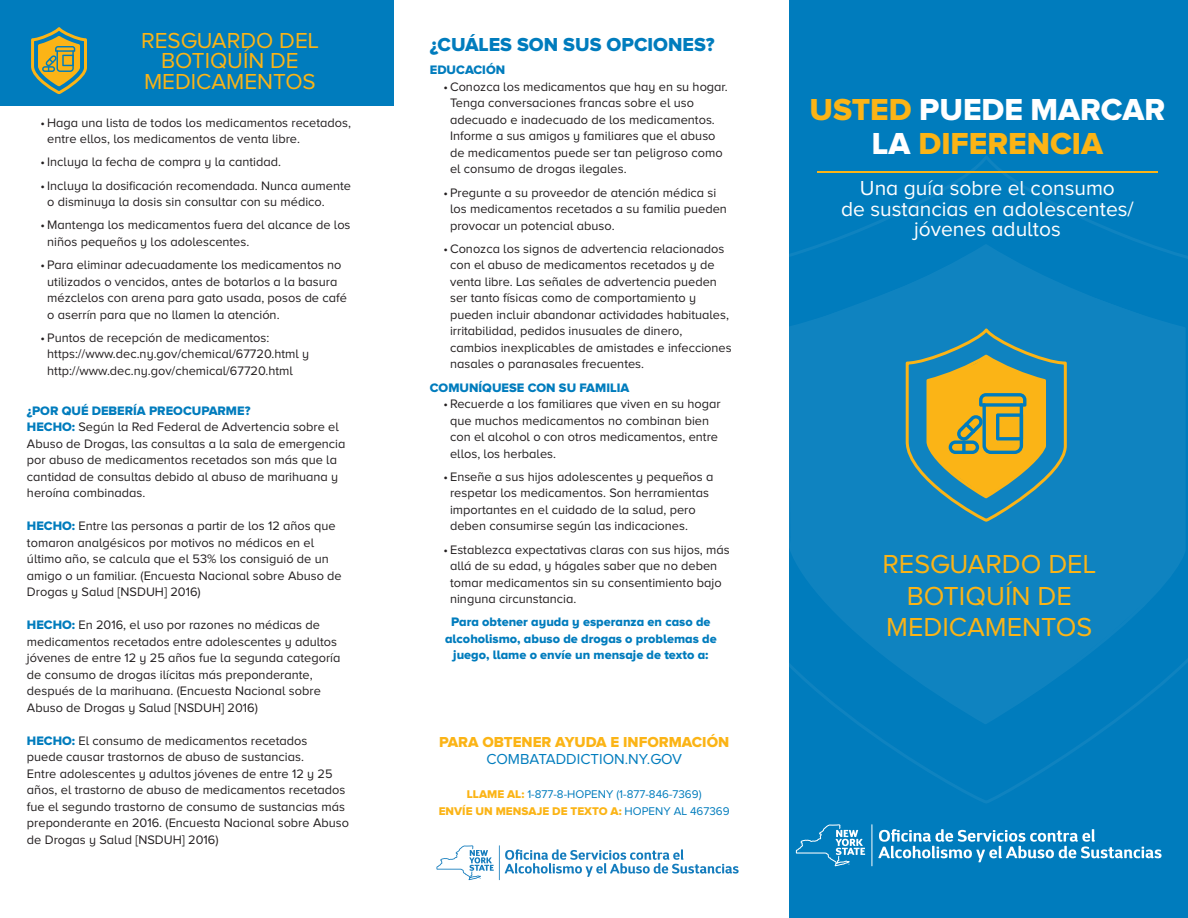
<style>
.page{position:relative;width:1188px;height:918px;background:#fff}
.page>*{position:absolute;margin:0;border:0;box-sizing:border-box;transform-origin:0 0}
.t1{font:31.5px/34.5px "Proxima Nova A Extrabld";color:#fbb416;text-align:center}
.t2{font:27px/31.5px "Proxima Nova A";color:#fbb416;text-align:center}
.t3{font:22.5px/20.4px "Proxima Nova A";color:#fbb416;text-align:center}
.t4{font:21px/20.4px "Proxima Nova A";color:#fff;text-align:center}
.t5{font:19.5px "Proxima Nova A Extrabld";color:#007cbd}
.t6{font:15px "Proxima Nova A Extrabld";color:#fbb416}
.t7{font:15px "Proxima Nova A";color:#007cbd}
.t8{font:12.75px/16.5px "Proxima Nova A";color:#231f20}
.t9{font:12.75px/16.5px "Proxima Nova A Extrabld";color:#007cbd;text-align:center}
.t10{font:11.7px "Proxima Nova A";color:#007cbd}
.t11{font:11.7px "Proxima Nova A Extrabld";color:#fbb416}
.s1{font-family:"Proxima Nova A Extrabld";color:#007cbd}
.s2{font-family:"Proxima Nova A Extrabld";color:#fbb416}
.s3{font-family:"Proxima Nova A";color:#007cbd}
.s4{color:#fff}
</style>
<div class="page">
<div style="left:789px;top:0;width:399px;height:918px;background:#007cbd"></div>
<svg style="left:816px;top:156px;width:372px;height:647px"></svg>
<svg style="left:789px;top:246px;width:394px;height:476px;fill:#0f83c0"></svg>
<div style="left:0;top:0;width:394px;height:106px;background:#007cbd"></div>
<hr style="left:817px;top:171px;width:341px;height:2px;background:#fbb416">
<svg style="left:904px;top:326px;width:164px;height:197px"></svg>
<svg style="left:31px;top:27px;width:56px;height:67px"></svg>
<svg style="left:878px;top:829px;width:284px;height:33px"></svg>
<svg style="left:796px;top:824px;width:69px;height:42px"></svg>
<hr style="left:871px;top:824px;width:1px;height:42px;background:#fff">
<svg style="left:505px;top:849px;width:234px;height:28px"></svg>
<svg style="left:436px;top:845px;width:58px;height:35px"></svg>
<hr style="left:499px;top:845px;width:1px;height:35px;background:#147cbd">
<h3 class="t3" style="left:141px;top:30px;width:179px">RESGUARDO DEL<br>BOTIQUÍN DE<br>MEDICAMENTOS</h3>
<p class="t8" style="left:47px;top:114px;width:305px;text-indent:-7px">• Haga una lista de todos los medicamentos recetados, entre ellos, los medicamentos de venta libre.</p>
<p class="t8" style="left:40px;top:154px;width:242px">• Incluya la fecha de compra y la cantidad.</p>
<p class="t8" style="left:47px;top:177px;width:305px;text-indent:-7px">• Incluya la dosificación recomendada. Nunca aumente o disminuya la dosis sin consultar con su médico.</p>
<p class="t8" style="left:47px;top:217px;width:305px;text-indent:-7px">• Mantenga los medicamentos fuera del alcance de los niños pequeños y los adolescentes.</p>
<p class="t8" style="left:47px;top:257px;width:301px;text-indent:-7px">• Para eliminar adecuadamente los medicamentos no utilizados o vencidos, antes de botarlos a la basura mézclelos con arena para gato usada, posos de café o aserrín para que no llamen la atención.</p>
<p class="t8" style="left:47px;top:329px;width:263px;text-indent:-7px">• Puntos de recepción de medicamentos: https://www.dec.ny.gov/chemical/67720.html y http://www.dec.ny.gov/chemical/67720.html</p>
<p class="t9" style="left:27px;top:402px;width:225px">¿POR QUÉ DEBERÍA PREOCUPARME?</p>
<p class="t8" style="left:27px;top:419px;width:320px"><span class="s1">HECHO:</span> Según la Red Federal de Advertencia sobre el Abuso de Drogas, las consultas a la sala de emergencia por abuso de medicamentos recetados son más que la cantidad de consultas debido al abuso de marihuana y heroína combinadas.</p>
<p class="t8" style="left:27px;top:518px;width:316px"><span class="s1">HECHO:</span> Entre las personas a partir de los 12 años que tomaron analgésicos por motivos no médicos en el último año, se calcula que el 53% los consiguió de un amigo o un familiar. (Encuesta Nacional sobre Abuso de Drogas y Salud [NSDUH] 2016)</p>
<p class="t8" style="left:27px;top:617px;width:315px"><span class="s1">HECHO:</span> En 2016, el uso por razones no médicas de medicamentos recetados entre adolescentes y adultos jóvenes de entre 12 y 25 años fue la segunda categoría de consumo de drogas ilícitas más preponderante, después de la marihuana. (Encuesta Nacional sobre Abuso de Drogas y Salud [NSDUH] 2016)</p>
<p class="t8" style="left:27px;top:732px;width:323px"><span class="s1">HECHO:</span> El consumo de medicamentos recetados<br>puede causar trastornos de abuso de sustancias.<br>Entre adolescentes y adultos jóvenes de entre 12 y 25 años, el trastorno de abuso de medicamentos recetados fue el segundo trastorno de consumo de sustancias más preponderante en 2016. (Encuesta Nacional sobre Abuso de Drogas y Salud [NSDUH] 2016)</p>
<p class="t6" style="left:439px;top:733px;width:292px">PARA OBTENER AYUDA E INFORMACIÓN</p>
<h3 class="t5" style="left:430px;top:33px;width:286px">¿CUÁLES SON SUS OPCIONES?</h3>
<p class="t9" style="left:430px;top:62px;width:77px">EDUCACIÓN</p>
<p class="t8" style="left:450px;top:78px;width:279px;text-indent:-7px">• Conozca los medicamentos que hay en su hogar.<br>Tenga conversaciones francas sobre el uso adecuado e inadecuado de los medicamentos.<br>Informe a sus amigos y familiares que el abuso de medicamentos puede ser tan peligroso como el consumo de drogas ilegales.</p>
<p class="t8" style="left:450px;top:184px;width:278px;text-indent:-7px">• Pregunte a su proveedor de atención médica si los medicamentos recetados a su familia pueden provocar un potencial abuso.</p>
<p class="t8" style="left:450px;top:240px;width:283px;text-indent:-7px">• Conozca los signos de advertencia relacionados con el abuso de medicamentos recetados y de venta libre. Las señales de advertencia pueden ser tanto físicas como de comportamiento y pueden incluir abandonar actividades habituales, irritabilidad, pedidos inusuales de dinero, cambios inexplicables de amistades e infecciones nasales o paranasales frecuentes.</p>
<p class="t9" style="left:430px;top:379px;width:201px">COMUNÍQUESE CON SU FAMILIA</p>
<p class="t8" style="left:450px;top:395px;width:272px;text-indent:-7px">• Recuerde a los familiares que viven en su hogar que muchos medicamentos no combinan bien con el alcohol o con otros medicamentos, entre ellos, los herbales.</p>
<p class="t8" style="left:450px;top:468px;width:265px;text-indent:-7px">• Enseñe a sus hijos adolescentes y pequeños a respetar los medicamentos. Son herramientas importantes en el cuidado de la salud, pero deben consumirse según las indicaciones.</p>
<p class="t8" style="left:450px;top:541px;width:281px;text-indent:-7px">• Establezca expectativas claras con sus hijos, más allá de su edad, y hágales saber que no deben tomar medicamentos sin su consentimiento bajo ninguna circunstancia.</p>
<p class="t9" style="left:445px;top:614px;width:273px">Para obtener ayuda y esperanza en caso de alcoholismo, abuso de drogas o problemas de juego, llame o envíe un mensaje de texto a:</p>
<p class="t7" style="left:486px;top:751px;width:197px">COMBATADDICTION.NY.GOV</p>
<p class="t10" style="left:467px;top:788px;width:236px"><span class="s2">LLAME AL:</span> 1-877-8-HOPENY (1-877-846-7369)</p>
<p class="t11" style="left:439px;top:804px;width:293px">ENVÍE UN MENSAJE DE TEXTO A: <span class="s3">HOPENY AL 467369</span></p>
<h1 class="t1" style="left:810px;top:91px;width:357px">USTED <span class="s4">PUEDE MARCAR<br>LA</span> DIFERENCIA</h1>
<h3 class="t4" style="left:841px;top:178px;width:294px">Una guía sobre el consumo<br>de sustancias en adolescentes/ jóvenes adultos</h3>
<h2 class="t2" style="left:883px;top:548px;width:215px">RESGUARDO DEL<br>BOTIQUÍN DE<br>MEDICAMENTOS</h2>
</div>
